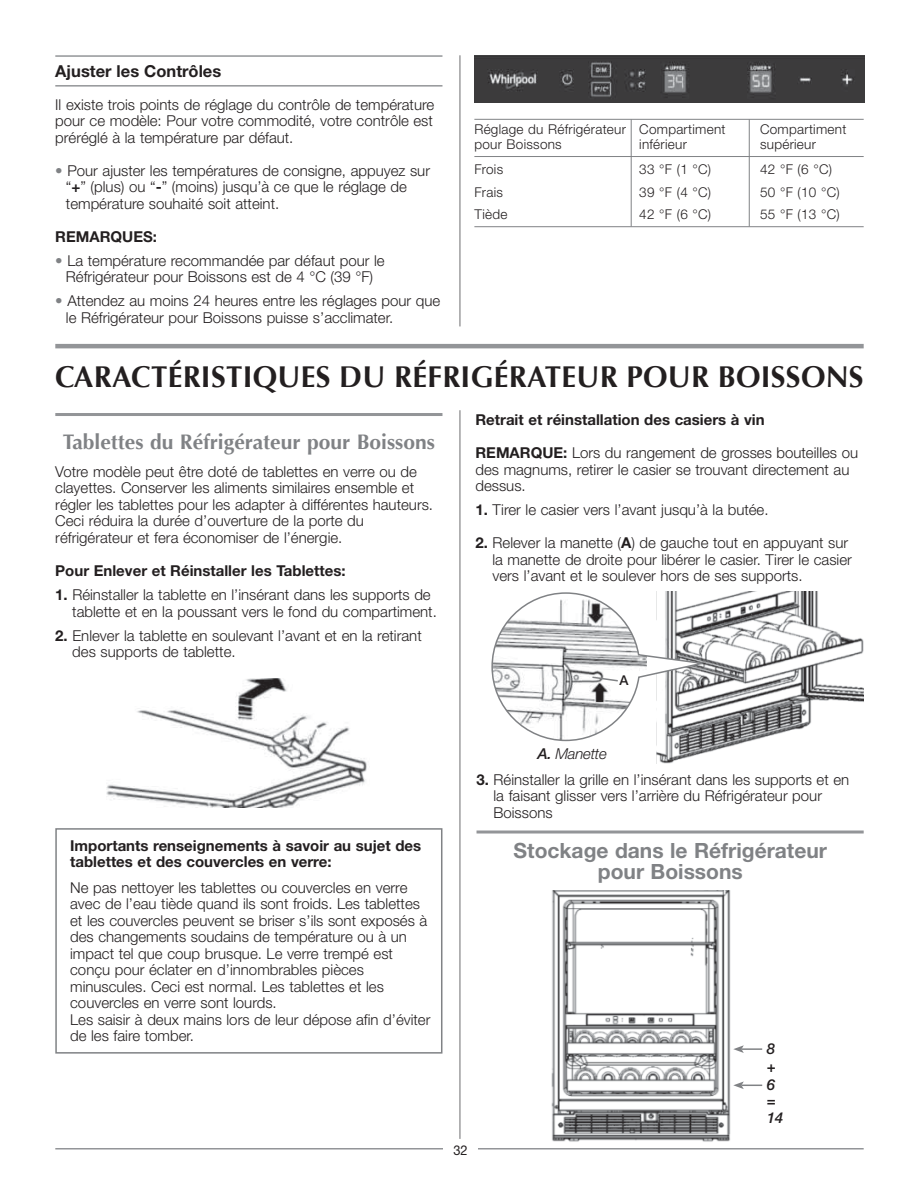
<style>
.page{position:relative;width:919px;height:1191px;background:#fff}
.page>*{position:absolute;margin:0;border:0;box-sizing:border-box;transform-origin:0 0}
.t1{font:700 30px "Optima";letter-spacing:.01em;color:#231f20}
.t2{font:700 21px/21px "Helvetica Neue";color:#808285;text-align:center}
.t3{font:700 21px "Optima";color:#808285}
.t4{font:700 16.5px "Helvetica Neue";color:#231f20}
.t5{font:300 15px/16.5px "Helvetica Neue";color:#231f20}
.t6{font:700 15px/16.5px "Helvetica Neue";color:#231f20}
.t7{font:italic 300 15px "Helvetica Neue";letter-spacing:-.02em;color:#231f20}
.t8{font:italic 500 15px/18px "Helvetica Neue";color:#231f20;text-align:justify}
.t9{font:300 13.5px/22.5px "Helvetica Neue";letter-spacing:.02em;color:#231f20}
.t10{font:13.5px "Helvetica Neue";color:#231f20;scale:.95 1}
.t11{font:500 13.5px "Helvetica Neue";color:#231f20}
.s1{color:#808285}
.s2{font-weight:700}
.s3{font-weight:500}
</style>
<div class="page">
<hr style="left:55px;top:1148px;width:808px;height:1px;background:#939598">
<div style="left:443px;top:1144px;width:34px;height:13px;background:#fff"></div>
<hr style="left:55px;top:55px;width:387px;height:2px;background:#939598">
<hr style="left:55px;top:85px;width:387px;height:2px;background:#939598">
<img style="left:474px;top:55px;width:390px;height:48px">
<hr style="left:474px;top:119px;width:389px;height:1px;background:#808285">
<hr style="left:474px;top:156px;width:389px;height:1px;background:#808285">
<hr style="left:474px;top:226px;width:389px;height:1px;background:#808285">
<hr style="left:630px;top:119px;width:1px;height:107px;background:#808285">
<hr style="left:748px;top:119px;width:1px;height:107px;background:#808285">
<hr style="left:55px;top:344px;width:808px;height:4px;background:#939598">
<hr style="left:55px;top:413px;width:387px;height:3px;background:#939598">
<img style="left:107px;top:678px;width:260px;height:129px">
<img style="left:656px;top:591px;width:207px;height:172px">
<svg style="left:491px;top:591px;width:212px;height:151px"></svg>
<img style="left:551px;top:890px;width:179px;height:252px">
<svg style="left:733px;top:1045px;width:29px;height:8px"></svg>
<hr style="left:741px;top:1084px;width:21px;height:2px;background:#808285">
<svg style="left:733px;top:1082px;width:10px;height:7px"></svg>
<hr style="left:476px;top:830px;width:387px;height:3px;background:#939598">
<hr style="left:459px;top:55px;width:1px;height:271px;background:#6d6e70">
<hr style="left:459px;top:410px;width:1px;height:728px;background:#6d6e70">
<div style="left:55px;top:828px;width:387px;height:225px;border:2px solid #808285"></div>
<p class="t4" style="left:55px;top:65px;width:167px">Ajuster les Contrôles</p>
<p class="t5" style="left:55px;top:97px;width:380px;text-align:justify">Il existe trois points de réglage du contrôle de température pour ce modèle: Pour votre commodité, votre contrôle est préréglé à la température par défaut.</p>
<p class="t5" style="left:66px;top:163px;width:365px;text-indent:-11px"><span class="s1">•</span> Pour ajuster les températures de consigne, appuyez sur “<span class="s2">+</span>” (plus) ou “<span class="s2">-</span>” (moins) jusqu’à ce que le réglage de température souhaité soit atteint.</p>
<p class="t6" style="left:55px;top:229px;width:103px">REMARQUES:</p>
<p class="t5" style="left:55px;top:253px;width:331px;text-align:center"><span class="s1">•</span> La température recommandée par défaut pour le<br>Réfrigérateur pour Boissons est de 4 °C (39 °F)</p>
<p class="t5" style="left:66px;top:294px;width:376px;text-indent:-11px"><span class="s1">•</span> Attendez au moins 24 heures entre les réglages pour que le Réfrigérateur pour Boissons puisse s’acclimater.</p>
<p class="t9" style="left:474px;top:123px;width:153px;line-height:15px">Réglage du Réfrigérateur pour Boissons</p>
<p class="t9" style="left:474px;top:159px;width:35px">Frois<br>Frais<br>Tiède</p>
<p class="t9" style="left:639px;top:159px;width:73px;text-align:justify">33 °F (1 °C)<br>39 °F (4 °C)<br>42 °F (6 °C)</p>
<p class="t9" style="left:760px;top:159px;width:81px">42 °F (6 °C)<br>50 °F (10 °C)<br>55 °F (13 °C)</p>
<p class="t9" style="left:639px;top:123px;width:88px;line-height:15px">Compartiment inférieur</p>
<p class="t9" style="left:760px;top:123px;width:88px;line-height:15px">Compartiment supérieur</p>
<h1 class="t1" style="left:55px;top:360px;width:809px">CARACTÉRISTIQUES DU RÉFRIGÉRATEUR POUR BOISSONS</h1>
<h2 class="t3" style="left:63px;top:430px;width:373px">Tablettes du Réfrigérateur pour Boissons</h2>
<p class="t5" style="left:55px;top:465px;width:379px">Votre modèle peut être doté de tablettes en verre ou de clayettes. Conserver les aliments similaires ensemble et régler les tablettes pour les adapter à différentes hauteurs.<br>Ceci réduira la durée d’ouverture de la porte du réfrigérateur et fera économiser de l’énergie.</p>
<p class="t6" style="left:55px;top:564px;width:292px">Pour Enlever et Réinstaller les Tablettes:</p>
<p class="t5" style="left:72px;top:588px;width:366px;text-indent:-17px"><span class="s2">1.</span> Réinstaller la tablette en l’insérant dans les supports de tablette et en la poussant vers le fond du compartiment.</p>
<p class="t5" style="left:72px;top:628px;width:351px;text-indent:-17px"><span class="s2">2.</span> Enlever la tablette en soulevant l’avant et en la retirant des supports de tablette.</p>
<p class="t6" style="left:475px;top:413px;width:291px">Retrait et réinstallation des casiers à vin</p>
<p class="t5" style="left:475px;top:446px;width:384px"><span class="s2">REMARQUE:</span> Lors du rangement de grosses bouteilles ou des magnums, retirer le casier se trouvant directement au dessus.</p>
<p class="t5" style="left:475px;top:503px;width:294px"><span class="s2">1.</span> Tirer le casier vers l’avant jusqu’à la butée.</p>
<p class="t5" style="left:492px;top:536px;width:361px;text-indent:-17px"><span class="s2">2.</span> Relever la manette (<span class="s2">A</span>) de gauche tout en appuyant sur la manette de droite pour libérer le casier. Tirer le casier vers l’avant et le soulever hors de ses supports.</p>
<p class="t11" style="left:619px;top:675px;width:11px">A</p>
<p class="t6" style="left:70px;top:838px;width:352px">Importants renseignements à savoir au sujet des tablettes et des couvercles en verre:</p>
<p class="t5" style="left:70px;top:880px;width:362px">Ne pas nettoyer les tablettes ou couvercles en verre avec de l’eau tiède quand ils sont froids. Les tablettes et les couvercles peuvent se briser s’ils sont exposés à des changements soudains de température ou à un impact tel que coup brusque. Le verre trempé est conçu pour éclater en d’innombrables pièces minuscules. Ceci est normal. Les tablettes et les couvercles en verre sont lourds.<br>Les saisir à deux mains lors de leur dépose afin d’éviter de les faire tomber.</p>
<p class="t7" style="left:537px;top:748px;width:71px"><span class="s3">A.</span> Manette</p>
<p class="t5" style="left:493px;top:772px;width:357px;text-indent:-17px"><span class="s2">3.</span> Réinstaller la grille en l’insérant dans les supports et en la faisant glisser vers l’arrière du Réfrigérateur pour<br>Boissons</p>
<h2 class="t2" style="left:513px;top:842px;width:315px">Stockage dans le Réfrigérateur pour Boissons</h2>
<p class="t10" style="left:453px;top:1145px;width:17px">32</p>
<p class="t8" style="left:766px;top:1041px;width:11px">8 + 6</p>
<p class="t8" style="left:766px;top:1094px;width:18px;line-height:16.5px">=<br>14</p>
</div>
